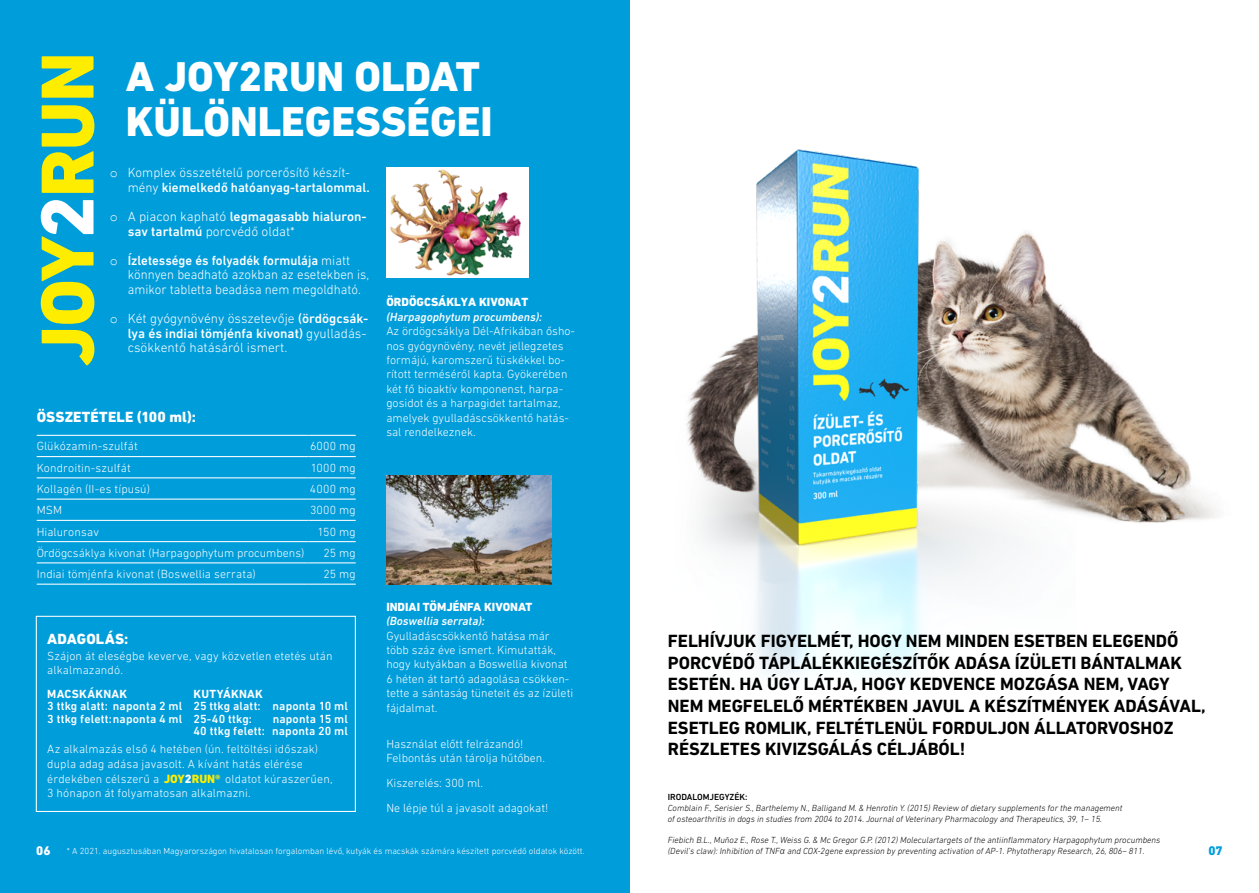
<style>
.page{position:relative;width:1259px;height:893px;background:#fff}
.page>*{position:absolute;margin:0;border:0;box-sizing:border-box;transform-origin:0 0}
.t1{font:800 76.2px "DIN Next LT Pro";letter-spacing:-.02em;color:#ffed00}
.t2{font:800 42.45px/45.8px "DIN Next LT Pro";color:#fff}
.t3{font:700 18px/21.6px "DIN Next LT Pro";color:#000}
.t4{font:800 15px "DIN Next LT Pro";letter-spacing:.01em;color:#fff}
.t5{font:300 13.5px/14.5px "DIN Next LT Pro";color:#fff}
.t6{font:300 13.5px/14.5px "DIN Next LT Pro";color:#fff;scale:.96 1}
.t7{font:500 13.5px/14.5px "DIN Next LT Pro";color:#fff}
.t8{font:800 12.75px "DIN Next LT Pro";color:#fff}
.t9{font:800 12.75px "DIN Next LT Pro";color:#009ddb}
.t10{font:300 12px/14.4px "DIN Next LT Pro";color:#fff}
.t11{font:500 12px/12.1px "DIN Next LT Pro";letter-spacing:.01em;color:#fff}
.t12{font:italic 500 12px "DIN Next LT Pro";color:#fff}
.t13{font:800 12px "DIN Next LT Pro";color:#fff}
.t14{font:700 12px "DIN Next LT Pro";letter-spacing:.025em;color:#fff}
.t15{font:italic 300 9px/10.8px "DIN Next LT Pro";color:#000}
.t16{font:300 9px "DIN Next LT Pro";color:#fff}
.t17{font:500 9px "DIN Next LT Pro";color:#000}
.s1{color:#fff}
.s2{font-family:"Courier New";font-weight:400}
.s3{font-weight:500}
.s4{font-weight:300}
.s5{font-weight:800;font-size:12.15px;color:#ffed00}
.s6{font-weight:800;font-size:12.15px}
.s7{font-family:"Fira Sans"}
.s8{font-family:"Myriad Pro";font-style:normal}
</style>
<div class="page">
<img style="left:1075px;top:319px;width:143px;height:204px">
<img style="left:629px;top:55px;width:446px;height:636px">
<div style="left:0;top:0;width:629px;height:893px;background:#009ddb"></div>
<img style="left:386px;top:167px;width:142px;height:111px">
<img style="left:386px;top:476px;width:165px;height:109px">
<div style="left:36px;top:616px;width:320px;height:196px;border:1px solid #fff"></div>
<hr style="left:37px;top:435px;width:271px;height:1px;background:#fff">
<hr style="left:308px;top:435px;width:48px;height:1px;background:#fff">
<hr style="left:37px;top:456px;width:271px;height:1px;background:#fff">
<hr style="left:308px;top:456px;width:48px;height:1px;background:#fff">
<hr style="left:37px;top:477px;width:271px;height:1px;background:#fff">
<hr style="left:308px;top:477px;width:48px;height:1px;background:#fff">
<hr style="left:37px;top:499px;width:271px;height:1px;background:#fff">
<hr style="left:308px;top:499px;width:48px;height:1px;background:#fff">
<hr style="left:37px;top:520px;width:271px;height:1px;background:#fff">
<hr style="left:308px;top:520px;width:48px;height:1px;background:#fff">
<hr style="left:37px;top:541px;width:271px;height:1px;background:#fff">
<hr style="left:308px;top:541px;width:48px;height:1px;background:#fff">
<hr style="left:37px;top:562px;width:271px;height:1px;background:#fff">
<hr style="left:308px;top:562px;width:48px;height:1px;background:#fff">
<hr style="left:37px;top:584px;width:271px;height:1px;background:#fff">
<hr style="left:308px;top:584px;width:48px;height:1px;background:#fff">
<h1 class="t1" style="left:23px;top:367px;width:316px;rotate:-90deg">JOY<span class="s1">2</span>RUN</h1>
<h2 class="t2" style="left:126px;top:53px;width:368px">A JOY2RUN OLDAT<br>KÜLÖNLEGESSÉGEI</h2>
<p class="t5" style="left:128px;top:165px;width:243px;text-indent:-18px"><span class="s2">o</span> Komplex összetételű porcerősítő készít&shy;mény <span class="s3">kiemelkedő hatóanyag-tartalommal.</span></p>
<p class="t7" style="left:128px;top:209px;width:240px;text-indent:-18px"><span class="s2">o</span> <span class="s4">A piacon kapható</span> legmagasabb hialuron&shy;sav tartalmú <span class="s4">porcvédő oldat*</span></p>
<p class="t6" style="left:128px;top:253px;width:253px;text-indent:-18px"><span class="s2">o</span> <span class="s3">Ízletessége és folyadék formulája</span> miatt könnyen beadható azokban az esetekben is, amikor tabletta beadása nem megoldható.</p>
<p class="t5" style="left:128px;top:311px;width:242px;text-indent:-18px"><span class="s2">o</span> Két gyógynövény összetevője <span class="s3">(ördögcsák&shy;lya és indiai tömjénfa kivonat)</span> gyulladás&shy;csökkentő hatásáról ismert.</p>
<p class="t13" style="left:386px;top:295px;width:143px">ÖRDÖGCSÁKLYA KIVONAT</p>
<p class="t12" style="left:386px;top:310px;width:157px">(Harpagophytum procumbens):</p>
<p class="t10" style="left:386px;top:324px;width:190px">Az ördögcsáklya Dél-Afrikában ősho&shy;nos gyógynövény, nevét jellegzetes formájú, karomszerű tüskékkel bo&shy;rított terméséről kapta. Gyökerében két fő bioaktív komponenst, harpa&shy;gosidot és a harpagidet tartalmaz, amelyek gyulladáscsökkentő hatás&shy;sal rendelkeznek.</p>
<p class="t4" style="left:37px;top:408px;width:161px">ÖSSZETÉTELE (100 ml):</p>
<p class="t10" style="left:37px;top:439px;width:103px">Glükózamin-szulfát</p>
<p class="t10" style="left:310px;top:439px;width:47px">6000 mg</p>
<p class="t10" style="left:37px;top:460px;width:96px">Kondroitin-szulfát</p>
<p class="t10" style="left:311px;top:460px;width:46px">1000 mg</p>
<p class="t10" style="left:37px;top:482px;width:115px">Kollagén (II-es típusú)</p>
<p class="t10" style="left:310px;top:482px;width:47px">4000 mg</p>
<p class="t10" style="left:37px;top:503px;width:27px">MSM</p>
<p class="t10" style="left:310px;top:503px;width:47px">3000 mg</p>
<p class="t10" style="left:37px;top:524px;width:64px">Hialuronsav</p>
<p class="t10" style="left:317px;top:524px;width:40px">150 mg</p>
<p class="t10" style="left:37px;top:545px;width:269px">Ördögcsáklya kivonat (Harpagophytum procumbens)</p>
<p class="t10" style="left:323px;top:545px;width:34px">25 mg</p>
<p class="t10" style="left:37px;top:567px;width:221px">Indiai tömjénfa kivonat (Boswellia serrata)</p>
<p class="t10" style="left:323px;top:567px;width:34px">25 mg</p>
<p class="t13" style="left:386px;top:599px;width:147px">INDIAI TÖMJÉNFA KIVONAT</p>
<p class="t12" style="left:386px;top:614px;width:100px">(Boswellia serrata):</p>
<p class="t10" style="left:386px;top:628px;width:188px">Gyulladáscsökkentő hatása már több száz éve ismert. Kimutatták, hogy kutyákban a Boswellia kivonat<br>6 héten át tartó adagolása csökken&shy;tette a sántaság tüneteit és az ízületi fájdalmat.</p>
<p class="t10" style="left:386px;top:736px;width:160px">Használat előtt felrázandó!<br>Felbontás után tárolja hűtőben.</p>
<p class="t10" style="left:386px;top:770px;width:163px;line-height:25px">Kiszerelés: 300 ml.<br>Ne lépje túl a javasolt adagokat!</p>
<p class="t4" style="left:47px;top:630px;width:83px">ADAGOLÁS:</p>
<p class="t10" style="left:47px;top:648px;width:287px">Szájon át eleségbe keverve, vagy közvetlen etetés után alkalmazandó.</p>
<p class="t14" style="left:47px;top:687px;width:82px">MACSKÁKNAK</p>
<p class="t11" style="left:47px;top:700px;width:136px">3 ttkg alatt: naponta 2 ml<br>3 ttkg felett:naponta 4 ml</p>
<p class="t10" style="left:47px;top:742px;width:287px">Az alkalmazás első 4 hetében (ún. feltöltési időszak) dupla adag adása javasolt. A kívánt hatás elérése érdekében célszerű a <span class="s5">JOY</span><span class="s6">2</span><span class="s5">RUN®</span> oldatot kúraszerűen, 3 hónapon át folyamatosan alkalmazni.</p>
<p class="t3" style="left:668px;top:630px;width:539px">FELHÍVJUK FIGYELMÉT, HOGY NEM MINDEN ESETBEN ELEGENDŐ PORCVÉDŐ TÁPLÁLÉKKIEGÉSZÍTŐK ADÁSA ÍZÜLETI BÁNTALMAK ESETÉN. HA ÚGY LÁTJA, HOGY KEDVENCE MOZGÁSA NEM, VAGY NEM MEGFELELŐ MÉRTÉKBEN JAVUL A KÉSZÍTMÉNYEK ADÁSÁVAL, ESETLEG ROMLIK, FELTÉTLENÜL FORDULJON ÁLLATORVOSHOZ RÉSZLETES KIVIZSGÁLÁS CÉLJÁBÓL!</p>
<p class="t14" style="left:193px;top:687px;width:71px">KUTYÁKNAK</p>
<p class="t11" style="left:193px;top:700px;width:156px">25 ttkg alatt: naponta 10 ml<br>25-40 ttkg:</p>
<p class="t11" style="left:193px;top:712px;width:156px;text-align:right">naponta 15 ml<br>40 ttkg felett: naponta 20 ml</p>
<p class="t17" style="left:668px;top:792px;width:81px">IRODALOMJEGYZÉK:</p>
<p class="t15" style="left:668px;top:802px;width:456px">Comblain F., Serisier S., Barthelemy N., Balligand M. &amp; Henrotin Y. (2015) Review of dietary supplements for the management of osteoarthritis in dogs in studies from 2004 to 2014. Journal of Veterinary Pharmacology and Therapeutics, 39, 1– 15.</p>
<p class="t15" style="left:668px;top:834px;width:494px">Fiebich B.L., Muñoz E., Rose T., Weiss G. &amp; Mc Gregor G.P. (2012) Moleculartargets of the antiinflammatory Harpagophytum procumbens (Devil’s claw): Inhibition of TNF<span class="s7">α</span> and COX-2gene expression by preventing activation of AP<span class="s8">-</span>1. Phytotherapy Research, 26, 806– 811.</p>
<p class="t8" style="left:36px;top:843px;width:16px">06</p>
<p class="t16" style="left:67px;top:845px;width:519px">* A 2021. augusztusában Magyarországon hivatalosan forgalomban lévő, kutyák és macskák számára készített porcvédő oldatok között.</p>
<p class="t9" style="left:1208px;top:843px;width:16px">07</p>
</div>
